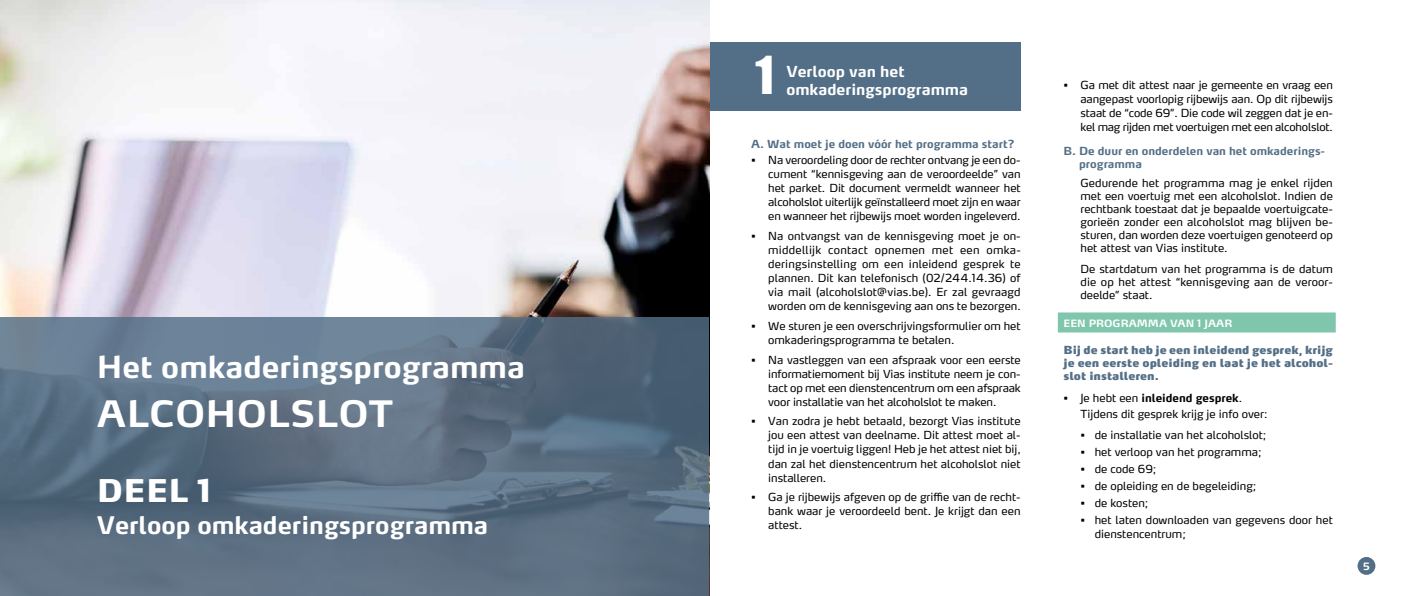
<style>
.page{position:relative;width:1418px;height:596px;background:#fff}
.page>*{position:absolute;margin:0;border:0;box-sizing:border-box;transform-origin:0 0}
.t1{font:48px "Impact";color:#fff}
.t2{font:700 36px "Max OT";letter-spacing:.01em;color:#fff}
.t3{font:900 31px "Max OT";color:#fff}
.t4{font:700 30px "Max OT";color:#fff}
.t5{font:700 24px "Max OT";color:#fff}
.t6{font:700 15px/18px "Max OT";color:#fff}
.t7{font:11px/14px "Max OT";color:#000;text-align:justify}
.t8{font:900 11px/13px "Max OT";color:#536f87;text-align:justify}
.t9{font:700 11px/13px "Max OT";color:#536f87}
.t10{font:700 10px "Max OT";color:#fff}
.s1{font-weight:700}
</style>
<div class="page">
<div style="left:1357px;top:556px;width:18px;height:18px;background:#536f87;border-radius:50%"></div>
<div style="left:593px;top:43px;width:427px;height:68px;background:#536f87"></div>
<img style="left:0;top:0;width:709px;height:317px">
<svg style="left:0;top:317px;width:709px;height:278px;background:#5c7083"></svg>
<div style="left:1057px;top:312px;width:278px;height:20px;background:#7fc6ad"></div>
<h3 class="t4" style="left:97px;top:347px;width:429px">Het omkaderingsprogramma</h3>
<h2 class="t2" style="left:97px;top:390px;width:298px">ALCOHOLSLOT</h2>
<h3 class="t3" style="left:97px;top:469px;width:117px">DEEL 1</h3>
<h3 class="t5" style="left:97px;top:509px;width:393px">Verloop omkaderingsprogramma</h3>
<h1 class="t1" style="left:755px;top:37px;width:20px">1</h1>
<h3 class="t6" style="left:786px;top:62px;width:183px">Verloop van het omkaderingsprogramma</h3>
<p class="t9" style="left:751px;top:137px;width:265px">A. Wat moet je doen vóór het programma start?</p>
<p class="t7" style="left:768px;top:153px;width:254px;text-indent:-17px">• Na veroordeling door de rechter ontvang je een do&shy;cument “kennisgeving aan de veroordeelde” van het parket. Dit document vermeldt wanneer het alcoholslot uiterlijk geïnstalleerd moet zijn en waar en wanneer het rijbewijs moet worden ingeleverd.</p>
<p class="t7" style="left:768px;top:229px;width:254px;text-indent:-17px">• Na ontvangst van de kennisgeving moet je on&shy;middellijk contact opnemen met een omka&shy;deringsinstelling om een inleidend gesprek te plannen. Dit kan telefonisch (02/244.14.36) of via mail (alcoholslot@vias.be). Er zal gevraagd worden om de kennisgeving aan ons te bezorgen.</p>
<p class="t7" style="left:768px;top:318px;width:254px;text-indent:-17px">• We sturen je een overschrijvingsformulier om het omkaderingsprogramma te betalen.</p>
<p class="t7" style="left:768px;top:352px;width:254px;text-indent:-17px">• Na vastleggen van een afspraak voor een eerste informatiemoment bij Vias institute neem je con&shy;tact op met een dienstencentrum om een afspraak voor installatie van het alcoholslot te maken.</p>
<p class="t7" style="left:768px;top:414px;width:254px;text-indent:-17px">• Van zodra je hebt betaald, bezorgt Vias institute jou een attest van deelname. Dit attest moet al&shy;tijd in je voertuig liggen! Heb je het attest niet bij, dan zal het dienstencentrum het alcoholslot niet installeren.</p>
<p class="t7" style="left:768px;top:489px;width:254px;text-indent:-17px">• Ga je rijbewijs afgeven op de griffie van de recht&shy;bank waar je veroordeeld bent. Je krijgt dan een attest.</p>
<p class="t7" style="left:1080px;top:77px;width:254px;text-indent:-17px">• Ga met dit attest naar je gemeente en vraag een aangepast voorlopig rijbewijs aan. Op dit rijbewijs staat de “code 69”. Die code wil zeggen dat je en&shy;kel mag rijden met voertuigen met een alcoholslot.</p>
<p class="t9" style="left:1079px;top:144px;width:247px;text-indent:-16px">B. De duur en onderdelen van het omkaderings&shy;programma</p>
<p class="t7" style="left:1080px;top:176px;width:254px;line-height:13px">Gedurende het programma mag je enkel rijden met een voertuig met een alcoholslot. Indien de rechtbank toestaat dat je bepaalde voertuigcate&shy;gorieën zonder een alcoholslot mag blijven be&shy;sturen, dan worden deze voertuigen genoteerd op het attest van Vias institute.</p>
<p class="t7" style="left:1080px;top:262px;width:254px;line-height:13px">De startdatum van het programma is de datum die op het attest “kennisgeving aan de veroor&shy;deelde” staat.</p>
<p class="t10" style="left:1063px;top:316px;width:170px">EEN PROGRAMMA VAN 1 JAAR</p>
<p class="t8" style="left:1063px;top:343px;width:271px">Bij de start heb je een inleidend gesprek, krijg je een eerste opleiding en laat je het alcohol&shy;slot installeren.</p>
<p class="t7" style="left:1080px;top:390px;width:188px;line-height:15.8px;text-indent:-17px">• Je hebt een <span class="s1">inleidend gesprek</span>.<br>Tijdens dit gesprek krijg je info over:</p>
<p class="t7" style="left:1080px;top:428px;width:187px">• de installatie van het alcoholslot;</p>
<p class="t7" style="left:1080px;top:445px;width:182px">• het verloop van het programma;</p>
<p class="t7" style="left:1080px;top:461px;width:77px">• de code 69;</p>
<p class="t7" style="left:1080px;top:478px;width:177px">• de opleiding en de begeleiding;</p>
<p class="t7" style="left:1080px;top:495px;width:69px">• de kosten;</p>
<p class="t7" style="left:1094px;top:512px;width:240px;text-indent:-14px">• het laten downloaden van gegevens door het dienstencentrum;</p>
<p class="t10" style="left:1362px;top:559px;width:8px">5</p>
</div>
